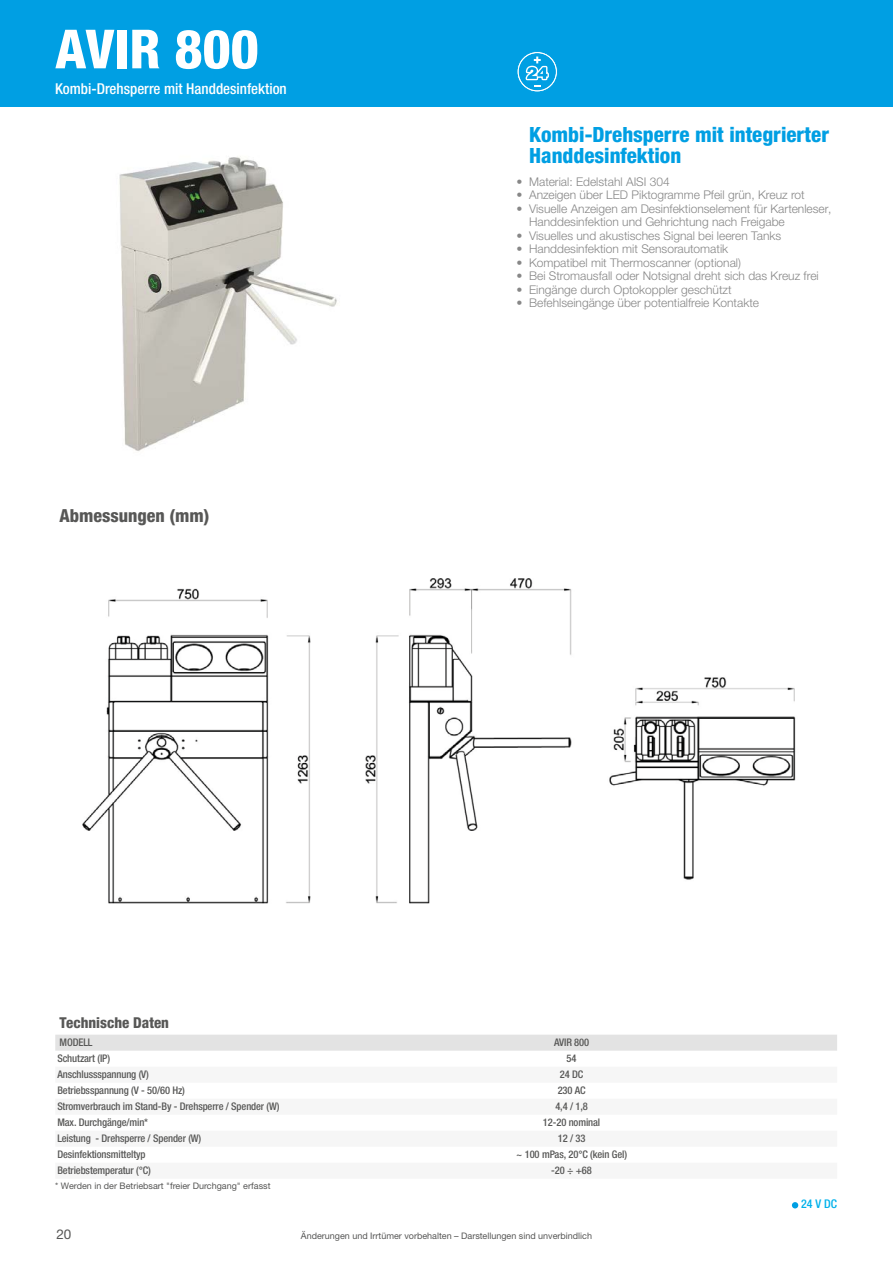
<style>
.page{position:relative;width:893px;height:1263px;background:#fff}
.page>*{position:absolute;margin:0;border:0;box-sizing:border-box;transform-origin:0 0}
.t1{font:800 condensed 54px "Helvetica Neue LTW1 G";color:#fff}
.t2{font:800 condensed 21px/21px "Helvetica Neue LTW1 G";color:#009fe3}
.t3{font:800 condensed 18px "Helvetica Neue LTW1 G";color:#575756}
.t4{font:500 condensed 15px "Helvetica Neue LTW1 G";color:#fff}
.t5{font:800 condensed 15px "Helvetica Neue LTW1 G";color:#575756}
.t6{font:13.5px "Helvetica Neue LTW1 G";color:#575756}
.t7{font:300 12px/13.5px "Helvetica Neue LTW1 G";color:#878787}
.t8{font:500 condensed 12px "Helvetica Neue LTW1 G";color:#00b1eb}
.t9{font:500 condensed 10.5px "Helvetica Neue LTW1 G";letter-spacing:-.01em;color:#575756}
.t10{font:9px "Helvetica Neue LTW1 G";color:#575756}
</style>
<div class="page">
<div style="left:0;top:0;width:893px;height:106px;background:#009fe3"></div>
<svg style="left:517px;top:51px;width:41px;height:41px"></svg>
<img style="left:119px;top:156px;width:218px;height:295px">
<img style="left:82px;top:578px;width:714px;height:326px">
<div style="left:55px;top:1035px;width:782px;height:16px;background:#e3e3e3"></div>
<svg style="left:792px;top:1202px;width:6px;height:6px"></svg>
<h1 class="t1" style="left:55px;top:16px;width:205px">AVIR 800</h1>
<p class="t4" style="left:55px;top:79px;width:233px">Kombi-Drehsperre mit Handdesinfektion</p>
<h3 class="t3" style="left:60px;top:505px;width:152px">Abmessungen (mm)</h3>
<h2 class="t2" style="left:529px;top:123px;width:301px">Kombi-Drehsperre mit integrierter<br>Handdesinfektion</h2>
<p class="t7" style="left:516px;top:174px;width:155px">• Material: Edelstahl AISI 304</p>
<p class="t7" style="left:516px;top:188px;width:290px">• Anzeigen über LED Piktogramme Pfeil grün, Kreuz rot</p>
<p class="t7" style="left:529px;top:201px;width:304px;text-indent:-13px">• Visuelle Anzeigen am Desinfektionselement für Kartenleser,<br>Handdesinfektion und Gehrichtung nach Freigabe</p>
<p class="t7" style="left:516px;top:228px;width:266px">• Visuelles und akustisches Signal bei leeren Tanks</p>
<p class="t7" style="left:516px;top:242px;width:213px">• Handdesinfektion mit Sensorautomatik</p>
<p class="t7" style="left:516px;top:255px;width:226px">• Kompatibel mit Thermoscanner (optional)</p>
<p class="t7" style="left:516px;top:269px;width:304px">• Bei Stromausfall oder Notsignal dreht sich das Kreuz frei</p>
<p class="t7" style="left:516px;top:282px;width:217px">• Eingänge durch Optokoppler geschützt</p>
<p class="t7" style="left:516px;top:296px;width:244px">• Befehlseingänge über potentialfreie Kontakte</p>
<p class="t5" style="left:60px;top:1014px;width:111px">Technische Daten</p>
<p class="t9" style="left:60px;top:1036px;width:35px">MODELL</p>
<p class="t9" style="left:554px;top:1036px;width:37px">AVIR 800</p>
<p class="t9" style="left:57px;top:1052px;width:54px">Schutzart (IP)</p>
<p class="t9" style="left:567px;top:1052px;width:11px">54</p>
<p class="t9" style="left:57px;top:1068px;width:93px">Anschlussspannung (V)</p>
<p class="t9" style="left:560px;top:1068px;width:25px">24 DC</p>
<p class="t9" style="left:57px;top:1084px;width:129px">Betriebsspannung (V - 50/60 Hz)</p>
<p class="t9" style="left:558px;top:1084px;width:29px">230 AC</p>
<p class="t9" style="left:57px;top:1100px;width:224px">Stromverbrauch im Stand-By - Drehsperre / Spender (W)</p>
<p class="t9" style="left:555px;top:1100px;width:34px">4,4 / 1,8</p>
<p class="t9" style="left:57px;top:1116px;width:92px">Max. Durchgänge/min*</p>
<p class="t9" style="left:543px;top:1116px;width:59px">12-20 nominal</p>
<p class="t9" style="left:57px;top:1132px;width:145px">Leistung - Drehsperre / Spender (W)</p>
<p class="t9" style="left:558px;top:1132px;width:29px">12 / 33</p>
<p class="t9" style="left:57px;top:1148px;width:90px">Desinfektionsmitteltyp</p>
<p class="t9" style="left:516px;top:1148px;width:112px">~ 100 mPas, 20°C (kein Gel)</p>
<p class="t9" style="left:57px;top:1164px;width:95px">Betriebstemperatur (°C)</p>
<p class="t9" style="left:551px;top:1164px;width:42px">-20 ÷ +68</p>
<p class="t10" style="left:55px;top:1180px;width:217px">* Werden in der Betriebsart "freier Durchgang" erfasst</p>
<p class="t6" style="left:56px;top:1225px;width:17px">20</p>
<p class="t10" style="left:301px;top:1230px;width:293px">Änderungen und Irrtümer vorbehalten – Darstellungen sind unverbindlich</p>
<p class="t8" style="left:801px;top:1197px;width:37px">24 V DC</p>
</div>
